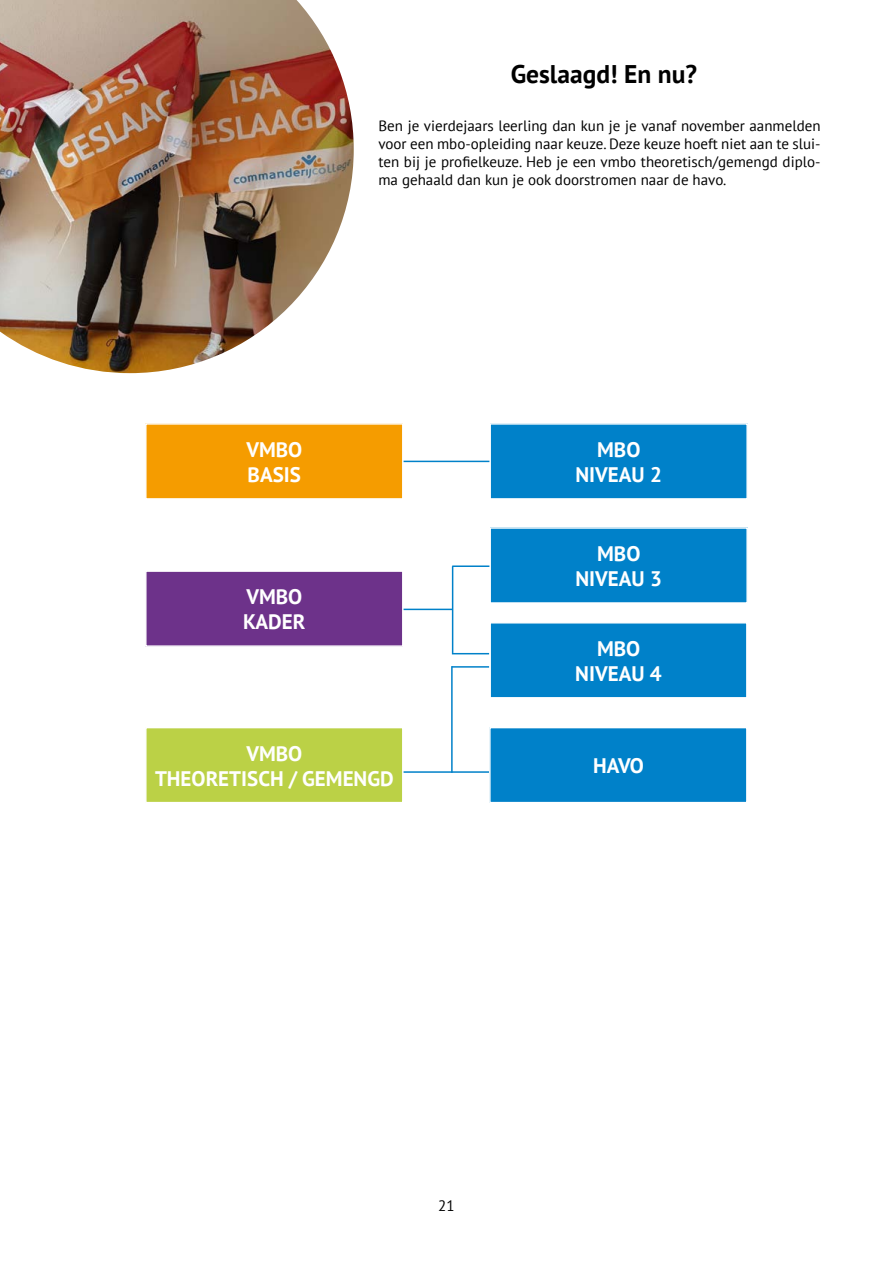
<style>
.page{position:relative;width:893px;height:1263px;background:#fff}
.page>*{position:absolute;margin:0;border:0;box-sizing:border-box;transform-origin:0 0}
.t1{font:700 25.5px "PT Sans";color:#000}
.t2{font:700 21px/25.2px "PT Sans";color:#fff;text-align:center}
.t3{font:15px/18px "PT Sans";color:#000;text-align:justify}
</style>
<div class="page">
<img style="left:0;top:0;width:354px;height:373px">
<hr style="left:400px;top:609px;width:52px;height:1px;background:#0081c9">
<hr style="left:400px;top:771px;width:94px;height:2px;background:#0081c9">
<hr style="left:400px;top:461px;width:94px;height:1px;background:#0081c9">
<div style="left:146px;top:424px;width:257px;height:75px;background:#f59c00"></div>
<div style="left:145px;top:423px;width:259px;height:77px;border:2px solid #fff"></div>
<div style="left:146px;top:571px;width:257px;height:75px;background:#6d328a"></div>
<div style="left:145px;top:570px;width:259px;height:77px;border:2px solid #fff"></div>
<div style="left:146px;top:727px;width:257px;height:76px;background:#bbd146"></div>
<div style="left:145px;top:727px;width:259px;height:76px;border:2px solid #fff"></div>
<div style="left:490px;top:424px;width:257px;height:75px;background:#0081c9"></div>
<div style="left:489px;top:423px;width:259px;height:77px;border:2px solid #fff"></div>
<div style="left:490px;top:528px;width:257px;height:75px;background:#0081c9"></div>
<div style="left:489px;top:527px;width:259px;height:77px;border:2px solid #fff"></div>
<div style="left:490px;top:623px;width:257px;height:75px;background:#0081c9"></div>
<div style="left:489px;top:622px;width:259px;height:76px;border:2px solid #fff"></div>
<div style="left:490px;top:727px;width:257px;height:76px;background:#0081c9"></div>
<div style="left:489px;top:727px;width:259px;height:76px;border:2px solid #fff"></div>
<hr style="left:452px;top:565px;width:37px;height:2px;background:#0081c9">
<hr style="left:452px;top:653px;width:37px;height:1px;background:#0081c9">
<hr style="left:452px;top:666px;width:37px;height:2px;background:#0081c9">
<hr style="left:451px;top:666px;width:2px;height:107px;background:#0081c9">
<hr style="left:452px;top:566px;width:1px;height:87px;background:#0081c9">
<h1 class="t1" style="left:511px;top:58px;width:188px">Geslaagd! En nu?</h1>
<p class="t3" style="left:378px;top:116px;width:444px">Ben je vierdejaars leerling dan kun je je vanaf november aanmelden voor een mbo-opleiding naar keuze. Deze keuze hoeft niet aan te slui&shy;ten bij je profielkeuze. Heb je een vmbo theoretisch/gemengd diplo&shy;ma gehaald dan kun je ook doorstromen naar de havo.</p>
<h2 class="t2" style="left:246px;top:436px;width:57px;text-align:left">VMBO<br>BASIS</h2>
<h2 class="t2" style="left:243px;top:584px;width:64px;text-align:left">VMBO<br>KADER</h2>
<h2 class="t2" style="left:575px;top:436px;width:88px">MBO<br>NIVEAU 2</h2>
<h2 class="t2" style="left:575px;top:541px;width:88px">MBO<br>NIVEAU 3</h2>
<h2 class="t2" style="left:575px;top:635px;width:88px">MBO<br>NIVEAU 4</h2>
<h2 class="t2" style="left:155px;top:740px;width:240px">VMBO<br>THEORETISCH / GEMENGD</h2>
<h2 class="t2" style="left:593px;top:753px;width:52px">HAVO</h2>
<p class="t3" style="left:438px;top:1196px;width:18px">21</p>
</div>
